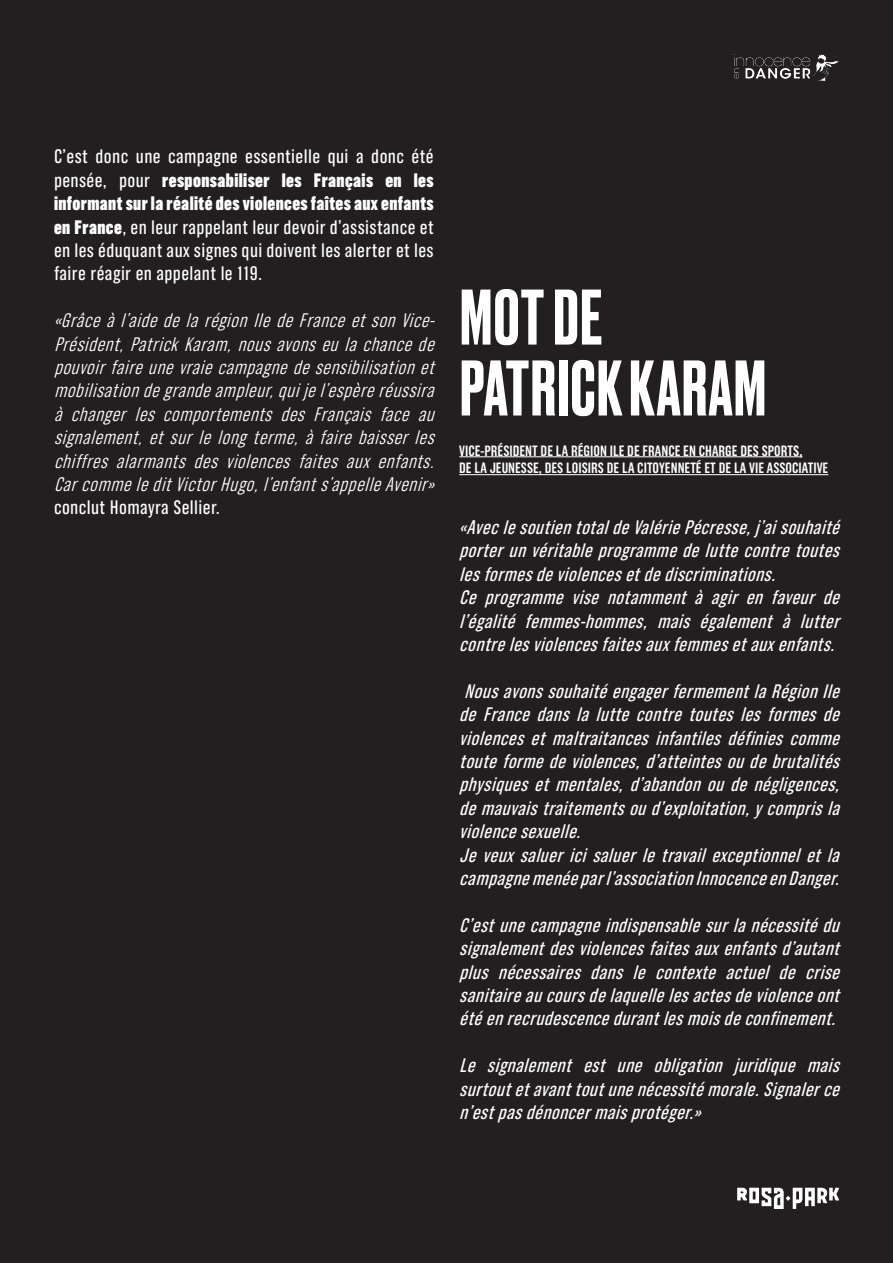
<style>
.page{position:relative;width:893px;height:1263px;background:#231f20}
.page>*{position:absolute;margin:0;border:0;box-sizing:border-box;transform-origin:0 0}
.t1{font:500 73.95px "Druk";letter-spacing:.02em;color:#fff}
.t2{font:italic 19.5px/23.4px "Grotzec Head Condensed";color:#fff;text-align:justify}
.t3{font:italic 300 19.5px/23.4px "Grotzec Head Condensed";color:#fff;text-align:justify}
.t4{font:19.5px/23.4px "Grotzec Head Condensed";letter-spacing:.02em;color:#fff;text-align:justify}
.t5{font:600 14.85px "Grotzec Head Condensed";color:#fff}
.s1{font-weight:900}
.s2{font-weight:400;font-style:normal}
</style>
<div class="page">
<img style="left:734px;top:54px;width:105px;height:27px">
<svg style="left:737px;top:1188px;width:102px;height:21px"></svg>
<hr style="left:459px;top:456px;width:343px;height:1px;background:#fff">
<hr style="left:459px;top:474px;width:369px;height:1px;background:#fff">
<p class="t4" style="left:54px;top:145px;width:381px">C’est donc une campagne essentielle qui a donc été pensée, pour <span class="s1">responsabiliser les Français en les informant sur la réalité des violences faîtes aux enfants en France</span>, en leur rappelant leur devoir d’assistance et en les éduquant aux signes qui doivent les alerter et les faire réagir en appelant le 119.</p>
<p class="t3" style="left:54px;top:308px;width:387px">«Grâceàl’aidedelarégionIledeFranceetsonVice-Président,PatrickKaram,nousavonseulachancede pouvoirfaireunevraiecampagnedesensibilisationet mobilisationdegrandeampleur,quijel’espèreréussira à changer les comportements des Français face au signalement,etsurlelongterme,àfairebaisserles chiffres alarmants des violences faites aux enfants.<br>CarcommeleditVictorHugo,l’enfants’appelleAvenir» <span class="s2">conclut Homayra Sellier.</span></p>
<p class="t1" style="left:460px;top:267px;width:144px">MOT DE</p>
<p class="t1" style="left:460px;top:337px;width:308px">PATRICK KARAM</p>
<p class="t5" style="left:459px;top:442px;width:345px">VICE-PRÉSIDENT DE LA RÉGION ILE DE FRANCE EN CHARGE DES SPORTS,</p>
<p class="t5" style="left:459px;top:460px;width:371px">DE LA JEUNESSE, DES LOISIRS DE LA CITOYENNETÉ ET DE LA VIE ASSOCIATIVE</p>
<p class="t2" style="left:459px;top:515px;width:387px">«AveclesoutientotaldeValériePécresse,j ’aisouhaité porterunvéritableprogrammedeluttecontretoutes lesformesdeviolencesetdediscriminations.</p>
<p class="t2" style="left:459px;top:585px;width:387px">Ce programme vise notamment à agir en faveur de l’égalité femmes-hommes, mais également à lutter contrelesviolencesfaitesauxfemmesetauxenfants.</p>
<p class="t2" style="left:459px;top:679px;width:387px">NousavonssouhaitéengagerfermementlaRégionIle de France dans la lutte contre toutes les formes de violences et maltraitances infantiles définies comme touteformedeviolences,d’atteintesoudebrutalités physiques et mentales, d’abandon ou de négligences, demauvaistraitementsoud’exploitation,ycomprisla violencesexuelle.</p>
<p class="t2" style="left:459px;top:843px;width:387px">Je veux saluer ici saluer le travail exceptionnel et la campagnemenéeparl’associationInnocenceenDanger.</p>
<p class="t2" style="left:459px;top:913px;width:387px">C’estunecampagneindispensablesurlanécessitédu signalementdesviolencesfaitesauxenfantsd’autant plus nécessaires dans le contexte actuel de crise sanitaireaucoursdelaquellelesactesdeviolenceont étéenrecrudescencedurantlesmoisdeconfinement.</p>
<p class="t2" style="left:459px;top:1053px;width:387px">Le signalement est une obligation juridique mais surtoutetavanttoutunenécessitémorale.Signalerce n’estpasdénoncermaisprotéger.»</p>
</div>
